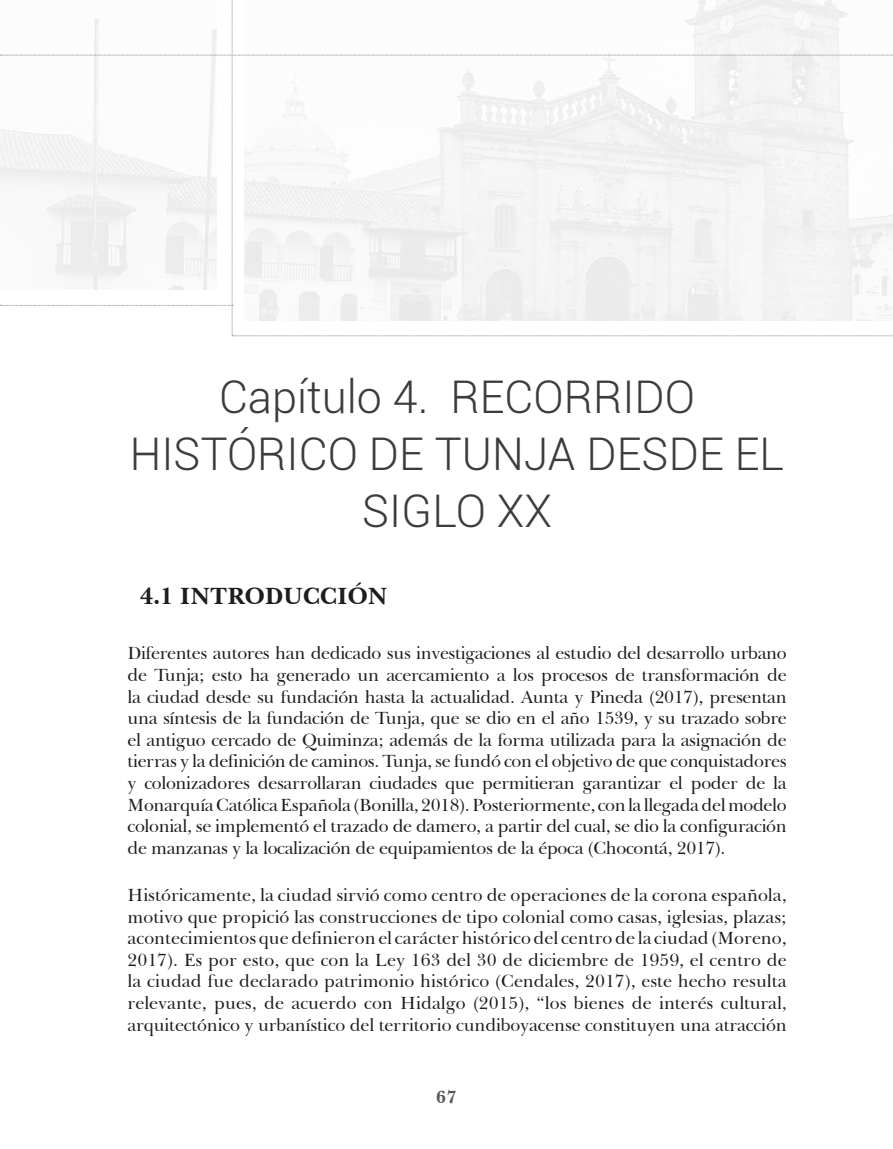
<style>
.page{position:relative;width:893px;height:1149px;background:#fff}
.page>*{position:absolute;margin:0;border:0;box-sizing:border-box;transform-origin:0 0}
.t1{font:300 45px/57px "Roboto";color:#3c3c3b;text-align:center}
.t2{font:700 24px "Baskerville BT";color:#1d1d1b}
.t3{font:18px/21.6px "Baskerville BT";letter-spacing:-.015em;color:#1d1d1b;text-align:justify}
.t4{font:700 18px "Baskerville BT";color:#575756}
</style>
<div class="page">
<svg style="left:0;top:0;width:893px;height:336px"></svg>
<h1 class="t1" style="left:130px;top:366px;width:656px">Capítulo 4. RECORRIDO<br>HISTÓRICO DE TUNJA DESDE EL<br>SIGLO XX</h1>
<h2 class="t2" style="left:140px;top:580px;width:249px">4.1 INTRODUCCIÓN</h2>
<p class="t3" style="left:128px;top:642px;width:661px">Diferentes autores han dedicado sus investigaciones al estudio del desarrollo urbano de Tunja; esto ha generado un acercamiento a los procesos de transformación de la ciudad desde su fundación hasta la actualidad. Aunta y Pineda (2017), presentan una síntesis de la fundación de Tunja, que se dio en el año 1539, y su trazado sobre el antiguo cercado de Quiminza; además de la forma utilizada para la asignación de tierras y la definición de caminos. Tunja, se fundó con el objetivo de que conquistadores y colonizadores desarrollaran ciudades que permitieran garantizar el poder de la Monarquía Católica Española (Bonilla, 2018). Posteriormente, con la llegada del modelo colonial, se implementó el trazado de damero, a partir del cual, se dio la configuración de manzanas y la localización de equipamientos de la época (Chocontá, 2017).</p>
<p class="t3" style="left:128px;top:883px;width:661px">Históricamente, la ciudad sirvió como centro de operaciones de la corona española, motivo que propició las construcciones de tipo colonial como casas, iglesias, plazas; acontecimientos que definieron el carácter histórico del centro de la ciudad (Moreno, 2017). Es por esto, que con la Ley 163 del 30 de diciembre de 1959, el centro de la ciudad fue declarado patrimonio histórico (Cendales, 2017), este hecho resulta relevante, pues, de acuerdo con Hidalgo (2015), “los bienes de interés cultural, arquitectónico y urbanístico del territorio cundiboyacense constituyen una atracción</p>
<p class="t4" style="left:436px;top:1085px;width:22px">67</p>
</div>
